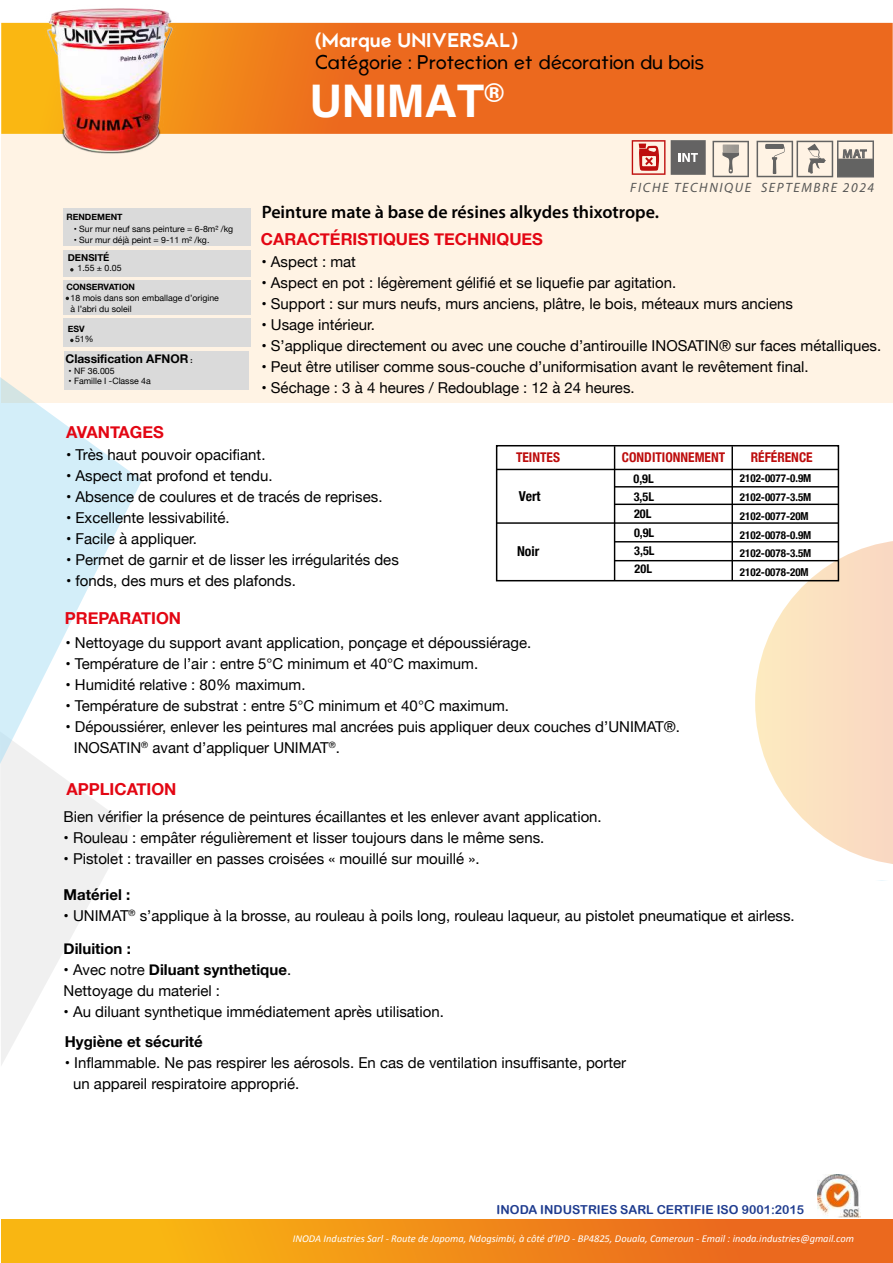
<style>
.page{position:relative;width:893px;height:1263px;background:#fff}
.page>*{position:absolute;margin:0;border:0;box-sizing:border-box;transform-origin:0 0}
.t1{font:700 45px "Helvetica";color:#fff}
.t2{font:19.5px "Atami";letter-spacing:-.01em;color:#000}
.t3{font:700 19.5px "Atami";color:#fff}
.t4{font:600 18px "Myriad Pro";color:#000}
.t5{font:700 16.5px "Helvetica Neue";color:#e30613}
.t6{font:15px/21px "Helvetica Neue";color:#000}
.t7{font:700 15px "Helvetica Neue";color:#000}
.t8{font:700 condensed 13.65px "Helvetica Neue";color:#000}
.t9{font:italic 13.5px "Myriad Pro";letter-spacing:.12em;color:#575756}
.t10{font:700 condensed 13.35px "Helvetica Neue";color:#bd0d0d}
.t11{font:12.3px "Arial Rounded MT Bold";color:#1f3c8f}
.t12{font:700 condensed 12.15px/17.7px "Helvetica Neue";color:#000;text-align:justify}
.t13{font:700 12px "Helvetica Neue";color:#000}
.t14{font:600 12px "Myriad Pro";color:#636362}
.t15{font:700 condensed 10.95px/18.8px "Helvetica Neue";color:#000}
.t16{font:italic 10.5px "Calibri";color:#fff}
.t17{font:700 9.6px "Helvetica Neue";color:#000}
.t18{font:8.7px/10.5px "Helvetica Neue";color:#000}
.t19{font:700 8.7px "Helvetica Neue";color:#000}
.s1{font-size:7.5px}
.s2{font-weight:700}
</style>
<div class="page">
<svg style="left:1px;top:23px;width:892px;height:111px;background:#ed6f1d"></svg>
<div style="left:1px;top:134px;width:892px;height:268px;background:#fff3e4"></div>
<div style="left:1px;top:1219px;width:892px;height:44px;background:linear-gradient(to right,#fbc110,#e95d20)"></div>
<div style="left:42px;top:1219px;width:185px;height:39px;background:#f9b612"></div>
<svg style="left:755px;top:540px;width:138px;height:324px"></svg>
<svg style="left:0;top:766px;width:131px;height:299px"></svg>
<svg style="left:0;top:376px;width:142px;height:390px;fill:#d3eef9"></svg>
<svg style="left:713px;top:141px;width:36px;height:36px"></svg>
<svg style="left:632px;top:140px;width:33px;height:35px"></svg>
<svg style="left:671px;top:140px;width:35px;height:35px"></svg>
<svg style="left:757px;top:141px;width:117px;height:36px"></svg>
<img style="left:31px;top:8px;width:176px;height:146px">
<div style="left:496px;top:445px;width:343px;height:136px;border:2px solid #000"></div>
<hr style="left:614px;top:446px;width:1px;height:135px;background:#000">
<hr style="left:731px;top:446px;width:2px;height:135px;background:#000">
<hr style="left:497px;top:469px;width:341px;height:1px;background:#000">
<hr style="left:615px;top:486px;width:223px;height:1px;background:#000">
<hr style="left:615px;top:504px;width:223px;height:1px;background:#000">
<hr style="left:497px;top:522px;width:341px;height:2px;background:#000">
<hr style="left:615px;top:541px;width:223px;height:1px;background:#000">
<hr style="left:615px;top:560px;width:223px;height:1px;background:#000">
<img style="left:817px;top:1174px;width:44px;height:43px">
<div style="left:63px;top:209px;width:188px;height:37px;background:#dadada"></div>
<div style="left:63px;top:250px;width:188px;height:26px;background:#dadada"></div>
<svg style="left:70px;top:268px;width:4px;height:3px"></svg>
<div style="left:63px;top:280px;width:188px;height:35px;background:#dadada"></div>
<div style="left:63px;top:319px;width:188px;height:28px;background:#dadada"></div>
<svg style="left:70px;top:339px;width:4px;height:3px"></svg>
<div style="left:65px;top:351px;width:184px;height:39px;background:#dadada"></div>
<h2 class="t3" style="left:315px;top:28px;width:205px">(Marque UNIVERSAL)</h2>
<h2 class="t2" style="left:315px;top:51px;width:391px">Catégorie : Protection et décoration du bois</h2>
<h1 class="t1" style="left:309px;top:65px;width:196px">UNIMAT<sup>®</sup></h1>
<p class="t14" style="left:843px;top:146px;width:25px">MAT</p>
<p class="t19" style="left:67px;top:210px;width:58px">RENDEMENT</p>
<p class="t18" style="left:74px;top:224px;width:161px">• Sur mur neuf sans peinture = 6-8m² /kg</p>
<p class="t18" style="left:74px;top:235px;width:137px">• Sur mur déjà peint = 9-11 m² /kg.</p>
<p class="t17" style="left:68px;top:250px;width:43px">DENSITÉ</p>
<p class="t18" style="left:78px;top:263px;width:46px">1.55 ± 0.05</p>
<p class="t19" style="left:66px;top:280px;width:70px">CONSERVATION</p>
<p class="t18" style="left:71px;top:293px;width:150px">18 mois dans son emballage d’origine à l’abri du soleil</p>
<p class="t19" style="left:68px;top:322px;width:18px">ESV</p>
<p class="t18" style="left:75px;top:334px;width:20px">51%</p>
<p class="t13" style="left:65px;top:349px;width:129px">Classification AFNOR <span class="s1">:</span></p>
<p class="t18" style="left:69px;top:366px;width:47px">• NF 36.005</p>
<p class="t18" style="left:69px;top:376px;width:84px">• Famille I -Classe 4a</p>
<p class="t5" style="left:66px;top:419px;width:99px">AVANTAGES</p>
<p class="t9" style="left:630px;top:179px;width:246px">FICHE TECHNIQUE SEPTEMBRE 2024</p>
<p class="t4" style="left:262px;top:201px;width:399px">Peinture mate à base de résines alkydes thixotrope.</p>
<p class="t6" style="left:261px;top:252px;width:96px">• Aspect : mat</p>
<p class="t6" style="left:261px;top:273px;width:416px">• Aspect en pot : légèrement gélifié et se liquefie par agitation.</p>
<p class="t6" style="left:261px;top:294px;width:533px">• Support : sur murs neufs, murs anciens, plâtre, le bois, méteaux murs anciens</p>
<p class="t6" style="left:261px;top:315px;width:115px">• Usage intérieur.</p>
<p class="t6" style="left:261px;top:336px;width:621px">• S’applique directement ou avec une couche d’antirouille INOSATIN® sur faces métalliques.</p>
<p class="t6" style="left:261px;top:357px;width:549px">• Peut être utiliser comme sous-couche d’uniformisation avant le revêtement final.</p>
<p class="t6" style="left:261px;top:378px;width:375px">• Séchage : 3 à 4 heures / Redoublage : 12 à 24 heures.</p>
<p class="t5" style="left:261px;top:226px;width:284px">CARACTÉRISTIQUES TECHNIQUES</p>
<p class="t6" style="left:66px;top:445px;width:201px">• Très haut pouvoir opacifiant.</p>
<p class="t6" style="left:66px;top:466px;width:208px">• Aspect mat profond et tendu.</p>
<p class="t6" style="left:66px;top:487px;width:318px">• Absence de coulures et de tracés de reprises.</p>
<p class="t6" style="left:66px;top:508px;width:165px">• Excellente lessivabilité.</p>
<p class="t6" style="left:66px;top:529px;width:132px">• Facile à appliquer.</p>
<p class="t6" style="left:66px;top:550px;width:334px">• Permet de garnir et de lisser les irrégularités des</p>
<p class="t6" style="left:66px;top:571px;width:231px">• fonds, des murs et des plafonds.</p>
<p class="t5" style="left:65px;top:605px;width:118px">PREPARATION</p>
<p class="t10" style="left:516px;top:446px;width:45px">TEINTES</p>
<p class="t10" style="left:622px;top:446px;width:105px">CONDITIONNEMENT</p>
<p class="t10" style="left:751px;top:446px;width:63px">RÉFÉRENCE</p>
<p class="t15" style="left:740px;top:468px;width:73px">2102-0077-0.9M<br>2102-0077-3.5M<br>2102-0077-20M<br>2102-0078-0.9M<br>2102-0078-3.5M<br>2102-0078-20M</p>
<p class="t12" style="left:633px;top:469px;width:22px">0,9L 3,5L 20L</p>
<p class="t12" style="left:634px;top:523px;width:22px">0,9L 3,5L 20L</p>
<p class="t8" style="left:519px;top:485px;width:23px">Vert</p>
<p class="t8" style="left:517px;top:540px;width:24px">Noir</p>
<p class="t6" style="left:65px;top:633px;width:467px">• Nettoyage du support avant application, ponçage et dépoussiérage.</p>
<p class="t6" style="left:65px;top:654px;width:414px">• Température de l’air : entre 5°C minimum et 40°C maximum.</p>
<p class="t6" style="left:65px;top:675px;width:242px">• Humidité relative : 80% maximum.</p>
<p class="t6" style="left:65px;top:696px;width:445px">• Température de substrat : entre 5°C minimum et 40°C maximum.</p>
<p class="t6" style="left:74px;top:717px;width:608px;text-indent:-8px">• Dépoussiérer, enlever les peintures mal ancrées puis appliquer deux couches d’UNIMAT®.<br>INOSATIN<sup>®</sup> avant d’appliquer UNIMAT<sup>®</sup>.</p>
<p class="t5" style="left:67px;top:776px;width:111px">APPLICATION</p>
<p class="t6" style="left:64px;top:807px;width:540px">Bien vérifier la présence de peintures écaillantes et les enlever avant application.</p>
<p class="t6" style="left:64px;top:828px;width:482px">• Rouleau : empâter régulièrement et lisser toujours dans le même sens.</p>
<p class="t6" style="left:64px;top:849px;width:417px">• Pistolet : travailler en passes croisées « mouillé sur mouillé ».</p>
<p class="t7" style="left:64px;top:883px;width:68px">Matériel :</p>
<p class="t6" style="left:64px;top:906px;width:733px">• UNIMAT<sup>®</sup> s’applique à la brosse, au rouleau à poils long, rouleau laqueur, au pistolet pneumatique et airless.</p>
<p class="t7" style="left:64px;top:937px;width:69px">Diluition :</p>
<p class="t6" style="left:64px;top:960px;width:229px">• Avec notre <span class="s2">Diluant synthetique</span>.<br>Nettoyage du materiel :</p>
<p class="t6" style="left:64px;top:1002px;width:382px">• Au diluant synthetique immédiatement après utilisation.</p>
<p class="t7" style="left:65px;top:1030px;width:140px">Hygiène et sécurité</p>
<p class="t6" style="left:73px;top:1053px;width:555px;text-indent:-8px">• Inflammable. Ne pas respirer les aérosols. En cas de ventilation insuffisante, porter un appareil respiratoire approprié.</p>
<p class="t11" style="left:497px;top:1202px;width:309px">INODA INDUSTRIES SARL CERTIFIE ISO 9001:2015</p>
<p class="t16" style="left:293px;top:1231px;width:563px">INODA Industries Sarl - Route de Japoma, Ndogsimbi, à côté d’IPD - BP4825, Douala, Cameroun - Email : inoda.industries@gmail.com</p>
</div>
